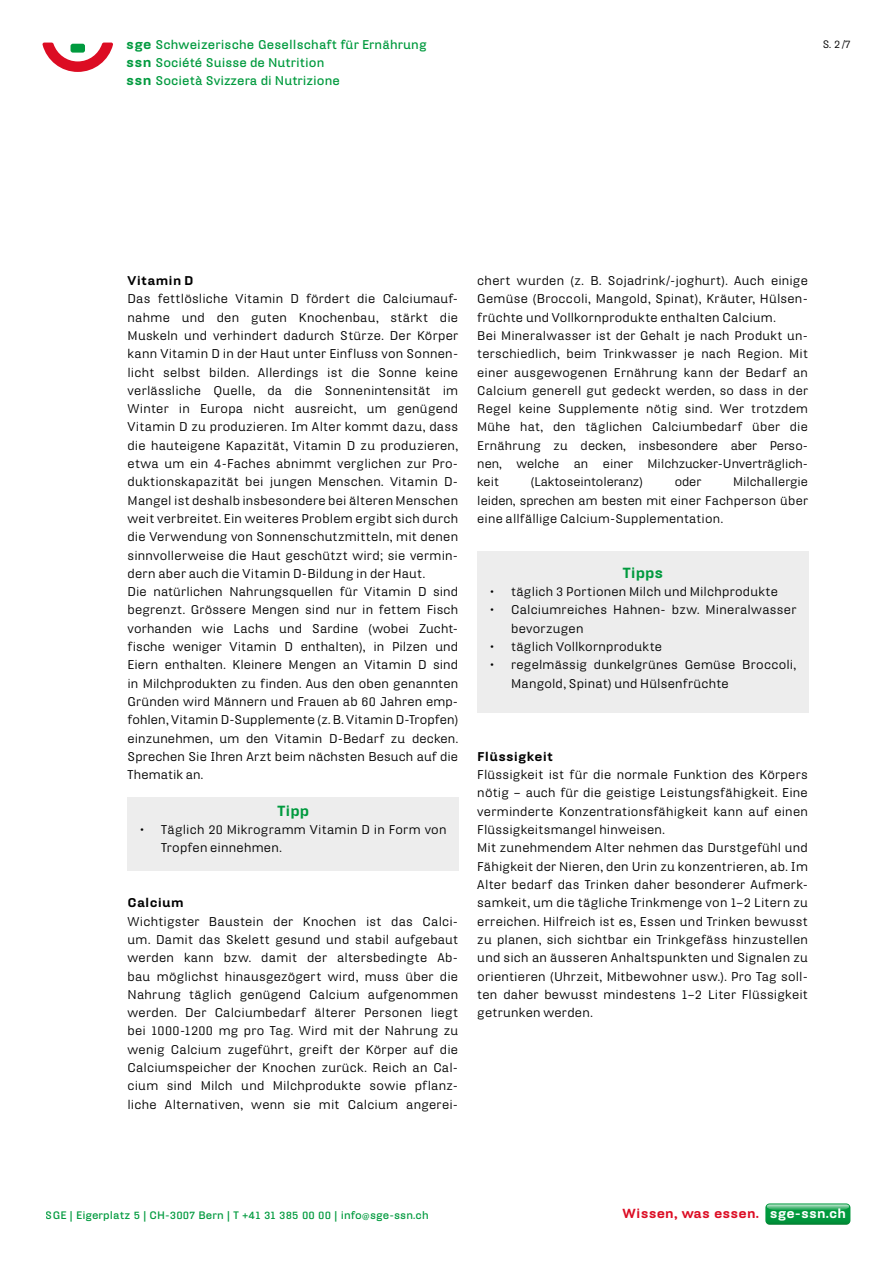
<style>
.page{position:relative;width:893px;height:1263px;background:#fff}
.page>*{position:absolute;margin:0;border:0;box-sizing:border-box;transform-origin:0 0}
.t1{font:900 14.25px "Hydra Text OT";color:#009a3e}
.t2{font:900 12.75px "Hydra Text";letter-spacing:.01em;color:#dc0c23}
.t3{font:12.3px/18.3px "Hydra Text";letter-spacing:.015em;color:#000}
.t4{font:700 12.3px/18px "Hydra Text";letter-spacing:.005em;color:#009a3e}
.t5{font:900 12.3px "Hydra Text OT";letter-spacing:.015em;color:#000}
.t6{font:12.15px/18.3px "Hydra Text";color:#000;text-align:justify}
.t7{font:700 10.5px "Hydra Text OT";letter-spacing:.01em;color:#009a3e}
.t8{font:10.5px "Hydra Text";color:#000}
.s1{font-weight:900;font-size:13.05px}
.s2{font-family:"Hydra Text OT"}
.s3{font-family:"Hydra Text";font-weight:400}
.s4{color:#fff}
</style>
<div class="page">
<svg style="left:43px;top:43px;width:70px;height:29px"></svg>
<svg style="left:765px;top:1203px;width:85px;height:22px;background:#24a456"></svg>
<div style="left:128px;top:798px;width:331px;height:73px;background:#ededed"></div>
<div style="left:477px;top:551px;width:332px;height:162px;background:#ededed"></div>
<p class="t4" style="left:126px;top:35px;width:302px"><span class="s1">sge</span> Schweizerische Gesellschaft für Ernährung <span class="s1">ssn</span> Société Suisse de Nutrition<br><span class="s1">ssn</span> Società Svizzera di Nutrizione</p>
<p class="t8" style="left:822px;top:38px;width:30px">S. <span class="s2">2</span> /<span class="s2">7</span></p>
<p class="t5" style="left:128px;top:273px;width:67px">Vitamin D</p>
<p class="t3" style="left:128px;top:289px;width:332px">Das fettlösliche Vitamin D fördert die Calciumauf&shy;nahme und den guten Knochenbau, stärkt die Muskeln und verhindert dadurch Stürze. Der Körper kann Vitamin D in der Haut unter Einfluss von Sonnen&shy;licht selbst bilden. Allerdings ist die Sonne keine verlässliche Quelle, da die Sonnenintensität im Winter in Europa nicht ausreicht, um genügend Vitamin D zu produzieren. Im Alter kommt dazu, dass die hauteigene Kapazität, Vitamin D zu produzieren, etwa um ein 4-Faches abnimmt verglichen zur Pro&shy;duktionskapazität bei jungen Menschen. Vitamin D-Mangel ist deshalb insbesondere bei älteren Menschen weit verbreitet. Ein weiteres Problem ergibt sich durch die Verwendung von Sonnenschutzmitteln, mit denen sinnvollerweise die Haut geschützt wird; sie vermin&shy;dern aber auch die Vitamin D-Bildung in der Haut.<br>Die natürlichen Nahrungsquellen für Vitamin D sind begrenzt. Grössere Mengen sind nur in fettem Fisch vorhanden wie Lachs und Sardine (wobei Zucht&shy;fische weniger Vitamin D enthalten), in Pilzen und Eiern enthalten. Kleinere Mengen an Vitamin D sind in Milchprodukten zu finden. Aus den oben genannten Gründen wird Männern und Frauen ab 60 Jahren emp&shy;fohlen, Vitamin D-Supplemente (z. B. Vitamin D-Tropfen) einzunehmen, um den Vitamin D-Bedarf zu decken.<br>Sprechen Sie Ihren Arzt beim nächsten Besuch auf die Thematik an.</p>
<p class="t1" style="left:278px;top:801px;width:33px">Tipp</p>
<p class="t3" style="left:161px;top:820px;width:287px;text-indent:-21px">• Täglich 20 Mikrogramm Vitamin D in Form von<br>Tropfen einnehmen.</p>
<p class="t5" style="left:128px;top:895px;width:58px">Calcium</p>
<p class="t3" style="left:128px;top:912px;width:332px;text-align:justify">Wichtigster Baustein der Knochen ist das Calci&shy;um. Damit das Skelett gesund und stabil aufgebaut werden kann bzw. damit der altersbedingte Ab&shy;bau möglichst hinausgezögert wird, muss über die Nahrung täglich genügend Calcium aufgenommen werden. Der Calciumbedarf älterer Personen liegt bei 1000-1200 mg pro Tag. Wird mit der Nahrung zu wenig Calcium zugeführt, greift der Körper auf die Calciumspeicher der Knochen zurück. Reich an Cal&shy;cium sind Milch und Milchprodukte sowie pflanz&shy;liche Alternativen, wenn sie mit Calcium angerei-</p>
<p class="t3" style="left:477px;top:271px;width:332px;text-align:justify">chert wurden (z. B. Sojadrink/-joghurt). Auch einige Gemüse (Broccoli, Mangold, Spinat), Kräuter, Hülsen&shy;früchte und Vollkornprodukte enthalten Calcium.</p>
<p class="t6" style="left:477px;top:326px;width:332px">Bei Mineralwasser ist der Gehalt je nach Produkt un&shy;terschiedlich, beim Trinkwasser je nach Region. Mit einer ausgewogenen Ernährung kann der Bedarf an Calcium generell gut gedeckt werden, so dass in der Regel keine Supplemente nötig sind. Wer trotzdem Mühe hat, den täglichen Calciumbedarf über die Ernährung zu decken, insbesondere aber Perso&shy;nen, welche an einer Milchzucker-Unverträglich&shy;keit</p>
<p class="t6" style="left:477px;top:473px;width:332px;text-indent:256px">Milchallergie leiden, sprechen am besten mit einer Fachperson über eine allfällige Calcium-Supplementation.</p>
<p class="t6" style="left:531px;top:473px;width:114px">(Laktoseintoleranz)</p>
<p class="t6" style="left:675px;top:473px;width:28px">oder</p>
<p class="t1" style="left:623px;top:563px;width:42px">Tipps</p>
<p class="t3" style="left:490px;top:582px;width:289px">• täglich 3 Portionen Milch und Milchprodukte</p>
<p class="t3" style="left:511px;top:601px;width:287px;text-indent:-21px">• Calciumreiches Hahnen- bzw. Mineralwasser bevorzugen</p>
<p class="t3" style="left:490px;top:637px;width:174px">• täglich Vollkornprodukte</p>
<p class="t3" style="left:511px;top:655px;width:287px;text-indent:-21px">• regelmässig dunkelgrünes Gemüse Broccoli,<br>Mangold, Spinat) und Hülsenfrüchte</p>
<p class="t5" style="left:477px;top:748px;width:77px">Flüssigkeit</p>
<p class="t3" style="left:477px;top:765px;width:332px">Flüssigkeit ist für die normale Funktion des Körpers nötig – auch für die geistige Leistungsfähigkeit. Eine verminderte Konzentrationsfähigkeit kann auf einen Flüssigkeitsmangel hinweisen.<br>Mit zunehmendem Alter nehmen das Durstgefühl und Fähigkeit der Nieren, den Urin zu konzentrieren, ab. Im Alter bedarf das Trinken daher besonderer Aufmerk&shy;samkeit, um die tägliche Trinkmenge von 1–2 Litern zu erreichen. Hilfreich ist es, Essen und Trinken bewusst zu planen, sich sichtbar ein Trinkgefäss hinzustellen und sich an äusseren Anhaltspunkten und Signalen zu orientieren (Uhrzeit, Mitbewohner usw.). Pro Tag soll&shy;ten daher bewusst mindestens 1–2 Liter Flüssigkeit getrunken werden.</p>
<p class="t7" style="left:46px;top:1209px;width:385px">SGE | Eigerplatz 5 | CH-3007 Bern | T +41 31 385 00 00 | info<span class="s3">@</span>sge-ssn.ch</p>
<p class="t2" style="left:623px;top:1205px;width:225px">Wissen, was essen. <span class="s4">sge-ssn.ch</span></p>
</div>
